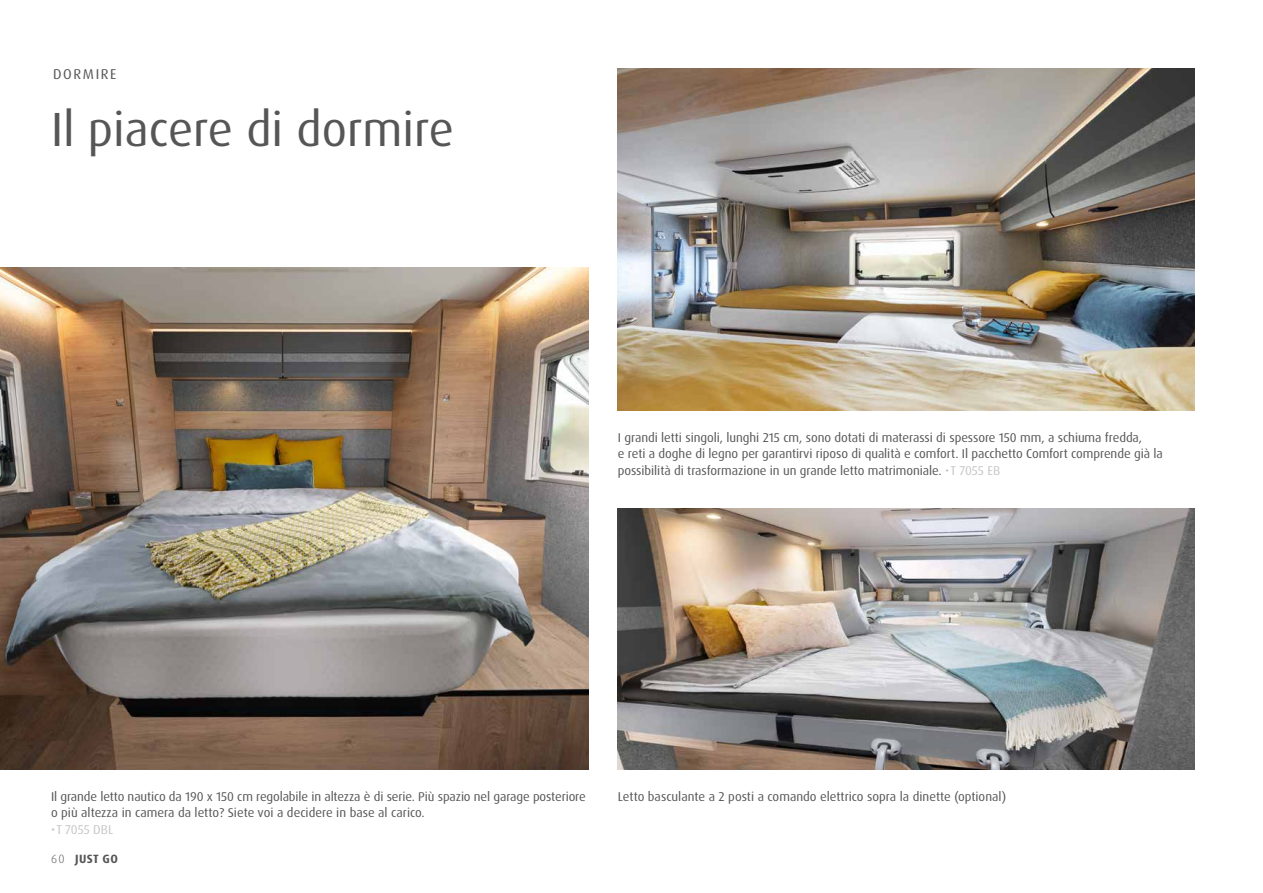
<style>
.page{position:relative;width:1263px;height:893px;background:#fff}
.page>*{position:absolute;margin:0;border:0;box-sizing:border-box;transform-origin:0 0}
.t1{font:48px "Dax Pro";color:#565656}
.t2{font:14.25px "Dax Pro";letter-spacing:.11em;color:#565656}
.t3{font:12.75px/16.5px "Dax OT";letter-spacing:-.005em;color:#565656}
.t4{font:12.75px "Dax Pro";letter-spacing:-.005em;color:#c5c6c6}
.t5{font:700 12px "Dax Pro";letter-spacing:.035em;color:#565656}
.t6{font:300 12px "Dax OT";color:#565656}
.s1{font-family:"Dax Pro";color:#c5c6c6}
</style>
<div class="page">
<img style="left:618px;top:508px;width:577px;height:262px">
<img style="left:0;top:268px;width:588px;height:502px">
<img style="left:618px;top:68px;width:577px;height:342px">
<p class="t2" style="left:53px;top:65px;width:65px">DORMIRE</p>
<h1 class="t1" style="left:51px;top:99px;width:405px">Il piacere di dormire</h1>
<p class="t3" style="left:618px;top:429px;width:546px">I grandi letti singoli, lunghi 215 cm, sono dotati di materassi di spessore 150 mm, a schiuma fredda,<br>e reti a doghe di legno per garantirvi riposo di qualità e comfort. Il pacchetto Comfort comprende già la possibilità di trasformazione in un grande letto matrimoniale. <span class="s1">• T 7055 EB</span></p>
<p class="t3" style="left:51px;top:788px;width:536px">Il grande letto nautico da 190 x 150 cm regolabile in altezza è di serie. Più spazio nel garage posteriore o più altezza in camera da letto? Siete voi a decidere in base al carico.</p>
<p class="t4" style="left:51px;top:821px;width:64px">• T 7055 DBL</p>
<p class="t6" style="left:51px;top:851px;width:15px">60</p>
<p class="t5" style="left:75px;top:851px;width:44px">JUST GO</p>
<p class="t3" style="left:618px;top:788px;width:390px">Letto basculante a 2 posti a comando elettrico sopra la dinette (optional)</p>
</div>
